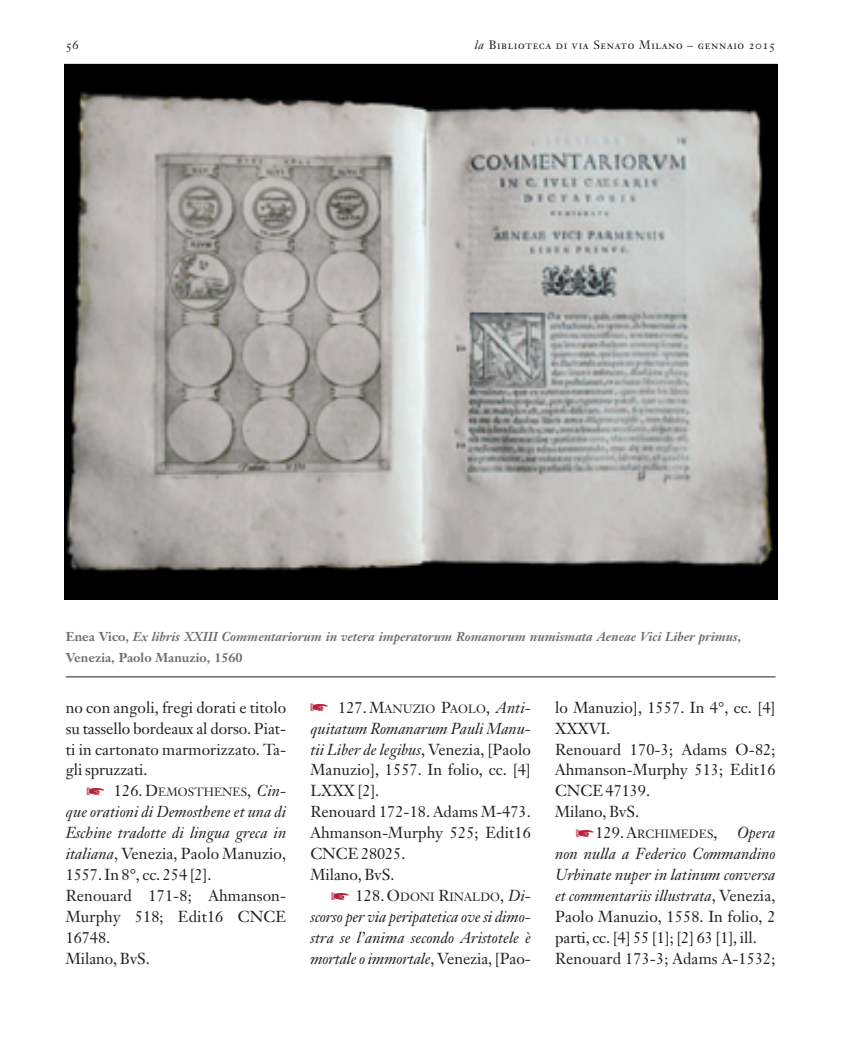
<style>
.page{position:relative;width:851px;height:1064px;background:#fff}
.page>*{position:absolute;margin:0;border:0;box-sizing:border-box;transform-origin:0 0}
.t1{font:15.75px/21px "Janson Text";letter-spacing:.005em;color:#231f20}
.t2{font:italic 15.75px/21px "Janson Text";letter-spacing:.005em;color:#231f20;text-align:justify}
.t3{font:italic 700 12.75px/21px "Janson Text";color:#6c6d70}
.t4{font:12px "Janson Text Roman SC";letter-spacing:.05em;color:#231f20}
.t5{font:11.85px "Janson Text";letter-spacing:.005em;color:#231f20}
.s1{font-family:"Janson Text Italic Os F"}
.s2{font-style:normal}
.s3{font-size:15.75px}
.s4{font-style:italic;font-size:15.75px}
.s5{font-style:italic}
</style>
<div class="page">
<img style="left:64px;top:64px;width:713px;height:535px">
<hr style="left:66px;top:676px;width:709px;height:1px;background:#231f20">
<p class="t4" style="left:66px;top:40px;width:15px">56</p>
<p class="t4" style="left:475px;top:40px;width:302px"><span class="s1">la</span> Biblioteca di via Senato Milano – gennaio 2015</p>
<p class="t3" style="left:66px;top:627px;width:677px"><span class="s2">Enea Vico,</span> Ex libris XXIII Commentariorum in vetera imperatorum Romanorum numismata Aeneae Vici Liber primus<span class="s2">,<br>Venezia, Paolo Manuzio, 1560</span></p>
<p class="t1" style="left:66px;top:698px;width:222px;text-align:justify">no con angoli, fregi dorati e titolo su tassello bordeaux al dorso. Piat&shy;ti in cartonato marmorizzato. Ta&shy;gli spruzzati.</p>
<p class="t5" style="left:114px;top:787px;width:174px"><span class="s3">126. D</span>EMOSTHENES<span class="s3">,</span> <span class="s4">Cin-</span></p>
<p class="t1" style="left:66px;top:802px;width:222px"><span class="s5">que orationi di Demosthene et una di<br>Eschine tradotte di lingua greca in italiana</span>, Venezia, Paolo Manuzio,<br>1557. In 8°, cc. 254 [2].<br>Renouard 171-8; Ahmanson-<br>Murphy 518; Edit16 CNCE<br>16748.<br>Milano, BvS.</p>
<p class="t5" style="left:338px;top:703px;width:194px"><span class="s3">127. M</span>ANUZIO <span class="s3">P</span>AOLO<span class="s3">,</span> <span class="s4">Anti-</span></p>
<p class="t1" style="left:310px;top:719px;width:222px"><span class="s5">quitatum Romanarum Pauli Manu&shy;tii Liber de legibus</span>, Venezia, [Paolo<br>Manuzio], 1557. In folio, cc. [4]<br>LXXX [2].<br>Renouard 172-18. Adams M-473.<br>Ahmanson-Murphy 525; Edit16<br>CNCE 28025.<br>Milano, BvS.</p>
<p class="t5" style="left:356px;top:892px;width:177px"><span class="s3">128. O</span>DONI <span class="s3">R</span>INALDO<span class="s3">,</span> <span class="s4">Di-</span></p>
<p class="t2" style="left:310px;top:907px;width:222px">scorso per via peripatetica ove si dimo&shy;stra se l’anima secondo Aristotele è mortale o immortale<span class="s2">, Venezia, [Pao-</span></p>
<p class="t1" style="left:555px;top:698px;width:222px">lo Manuzio], 1557. In 4°, cc. [4]<br>XXXVI.<br>Renouard 170-3; Adams O-82;<br>Ahmanson-Murphy 513; Edit16<br>CNCE 47139.<br>Milano, BvS.</p>
<p class="t5" style="left:595px;top:829px;width:182px"><span class="s3">129. A</span>RCHIMEDES<span class="s3">,</span> <span class="s4">Opera</span></p>
<p class="t1" style="left:555px;top:844px;width:222px"><span class="s5">non nulla a Federico Commandino Urbinate nuper in latinum conversa et commentariis illustrata</span>, Venezia, Paolo Manuzio, 1558. In folio, 2 parti, cc. [4] 55 [1]; [2] 63 [1], ill.<br>Renouard 173-3; Adams A-1532;</p>
</div>
